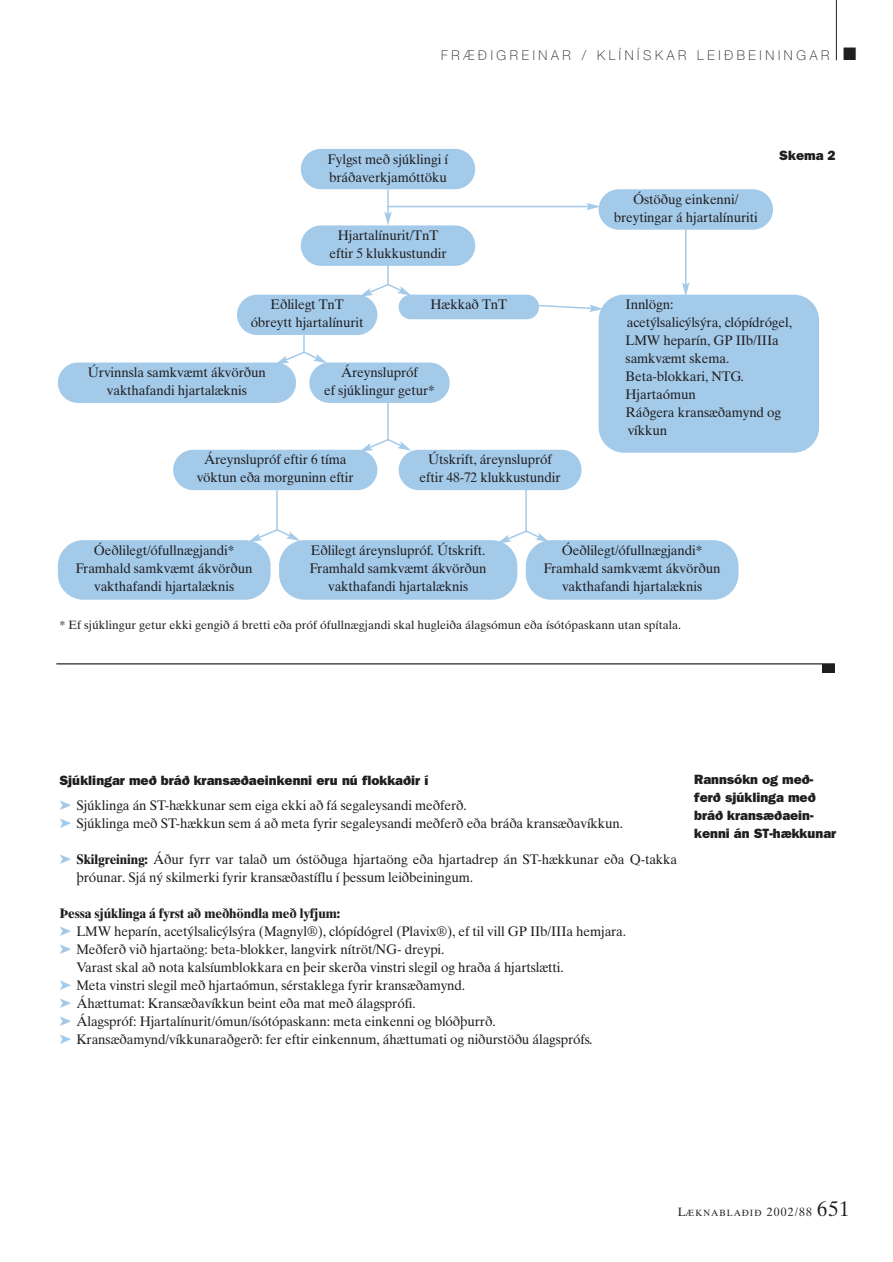
<style>
.page{position:relative;width:893px;height:1262px;background:#fff}
.page>*{position:absolute;margin:0;border:0;box-sizing:border-box;transform-origin:0 0}
.t1{font:13.8px/18px "Times Ten";letter-spacing:-.01em;color:#201f20;text-align:center}
.t2{font:700 13.8px "Times Ten";letter-spacing:-.01em;color:#201f20}
.t3{font:800 13.5px/18px "Franklin Gothic";color:#201f20}
.t4{font:100 13.5px "Helvetica Neue";letter-spacing:.28em;color:#201f20}
.t5{font:12px "Times Ten";color:#201f20}
.t6{font:9px "Times Ten";letter-spacing:.12em;color:#201f20}
.s1{color:#a4caea}
.s2{font-weight:700}
.s3{font-size:12px}
.s4{font-size:21px}
</style>
<div class="page">
<hr style="left:836px;top:0;width:1px;height:60px;background:#201f20">
<div style="left:301px;top:149px;width:174px;height:40px;background:#a4caea;border-radius:20px"></div>
<div style="left:237px;top:295px;width:140px;height:40px;background:#a4caea;border-radius:20px"></div>
<div style="left:173px;top:450px;width:204px;height:40px;background:#a4caea;border-radius:20px"></div>
<div style="left:309px;top:362px;width:140px;height:41px;background:#a4caea;border-radius:20px"></div>
<div style="left:58px;top:362px;width:238px;height:41px;background:#a4caea;border-radius:20px"></div>
<div style="left:58px;top:540px;width:212px;height:59px;background:#a4caea;border-radius:26px"></div>
<div style="left:279px;top:540px;width:238px;height:59px;background:#a4caea;border-radius:26px"></div>
<div style="left:526px;top:540px;width:212px;height:59px;background:#a4caea;border-radius:26px"></div>
<div style="left:398px;top:295px;width:141px;height:24px;background:#a4caea;border-radius:12px"></div>
<div style="left:398px;top:450px;width:183px;height:40px;background:#a4caea;border-radius:20px"></div>
<div style="left:598px;top:189px;width:175px;height:41px;background:#a4caea;border-radius:20px"></div>
<div style="left:598px;top:295px;width:221px;height:158px;background:#a4caea;border-radius:26px"></div>
<div style="left:301px;top:225px;width:174px;height:41px;background:#a4caea;border-radius:20px"></div>
<hr style="left:387px;top:190px;width:2px;height:24px;background:#a4caea">
<svg style="left:384px;top:211px;width:8px;height:14px"></svg>
<hr style="left:685px;top:229px;width:1px;height:56px;background:#a4caea">
<svg style="left:682px;top:282px;width:7px;height:13px"></svg>
<hr style="left:387px;top:265px;width:2px;height:20px;background:#a4caea">
<svg style="left:359px;top:282px;width:52px;height:15px"></svg>
<hr style="left:525px;top:489px;width:2px;height:43px;background:#a4caea">
<svg style="left:497px;top:529px;width:52px;height:14px"></svg>
<hr style="left:387px;top:402px;width:2px;height:38px;background:#a4caea">
<svg style="left:359px;top:437px;width:52px;height:15px"></svg>
<svg style="left:275px;top:335px;width:52px;height:29px"></svg>
<hr style="left:276px;top:490px;width:2px;height:41px;background:#a4caea">
<svg style="left:248px;top:527px;width:52px;height:15px"></svg>
<hr style="left:387px;top:206px;width:202px;height:1px;background:#a4caea">
<svg style="left:586px;top:203px;width:14px;height:7px"></svg>
<svg style="left:538px;top:304px;width:65px;height:8px"></svg>
<hr style="left:56px;top:663px;width:778px;height:1px;background:#201f20">
<div style="left:822px;top:664px;width:12px;height:8px;background:#201f20"></div>
<p class="t4" style="left:441px;top:51px;width:417px">FRÆÐIGREINAR / KLÍNÍSKAR LEIÐBEININGAR ■</p>
<p class="t1" style="left:328px;top:151px;width:122px;text-align:left">Fylgst með sjúklingi í bráðaverkjamóttöku</p>
<p class="t1" style="left:329px;top:228px;width:119px">Hjartalínurit/TnT eftir 5 klukkustundir</p>
<p class="t1" style="left:251px;top:297px;width:114px">Eðlilegt TnT óbreytt hjartalínurit</p>
<p class="t1" style="left:430px;top:297px;width:78px">Hækkað TnT</p>
<p class="t1" style="left:88px;top:365px;width:179px">Úrvinnsla samkvæmt ákvörðun vakthafandi hjartalæknis</p>
<p class="t1" style="left:324px;top:365px;width:112px">Áreynslupróf<br>ef sjúklingur getur*</p>
<p class="t1" style="left:197px;top:452px;width:158px">Áreynslupróf eftir 6 tíma vöktun eða morguninn eftir</p>
<p class="t1" style="left:419px;top:452px;width:143px">Útskrift, áreynslupróf eftir 48-72 klukkustundir</p>
<p class="t1" style="left:614px;top:192px;width:145px">Óstöðug einkenni/ breytingar á hjartalínuriti</p>
<p class="t3" style="left:779px;top:147px;width:58px">Skema 2</p>
<p class="t1" style="left:625px;top:297px;width:168px;text-align:left">Innlögn:<br>acetýlsalicýlsýra, clópídrógel,<br>LMW heparín, GP IIb/IIIa samkvæmt skema.<br>Beta-blokkari, NTG.<br>Hjartaómun<br>Ráðgera kransæðamynd og víkkun</p>
<p class="t1" style="left:76px;top:542px;width:178px">Óeðlilegt/ófullnægjandi*<br>Framhald samkvæmt ákvörðun vakthafandi hjartalæknis</p>
<p class="t1" style="left:310px;top:542px;width:178px">Eðlilegt áreynslupróf. Útskrift.<br>Framhald samkvæmt ákvörðun vakthafandi hjartalæknis</p>
<p class="t1" style="left:543px;top:542px;width:178px">Óeðlilegt/ófullnægjandi*<br>Framhald samkvæmt ákvörðun vakthafandi hjartalæknis</p>
<p class="t5" style="left:59px;top:620px;width:623px">* Ef sjúklingur getur ekki gengið á bretti eða próf ófullnægjandi skal hugleiða álagsómun eða ísótópaskann utan spítala.</p>
<p class="t3" style="left:59px;top:773px;width:370px">Sjúklingar með bráð kransæðaeinkenni eru nú flokkaðir í</p>
<p class="t1" style="left:59px;top:798px;width:565px;text-align:left"><span class="s1">➤</span> Sjúklinga án ST-hækkunar sem eiga ekki að fá segaleysandi meðferð.<br><span class="s1">➤</span> Sjúklinga með ST-hækkun sem á að meta fyrir segaleysandi meðferð eða bráða kransæðavíkkun.</p>
<p class="t1" style="left:76px;top:852px;width:602px;text-align:left;text-indent:-17px"><span class="s1">➤</span> <span class="s2">Skilgreining:</span> Áður fyrr var talað um óstöðuga hjartaöng eða hjartadrep án ST-hækkunar eða Q-takka þróunar. Sjá ný skilmerki fyrir kransæðastíflu í þessum leiðbeiningum.</p>
<p class="t2" style="left:59px;top:908px;width:282px">Þessa sjúklinga á fyrst að meðhöndla með lyfjum:</p>
<p class="t1" style="left:59px;top:924px;width:568px"><span class="s1">➤</span> LMW heparín, acetýlsalicýlsýra (Magnyl®), clópídógrel (Plavix®), ef til vill GP IIb/IIIa hemjara.</p>
<p class="t1" style="left:59px;top:942px;width:387px"><span class="s1">➤</span> Meðferð við hjartaöng: beta-blokker, langvirk nítröt/NG- dreypi.</p>
<p class="t1" style="left:76px;top:960px;width:489px">Varast skal að nota kalsíumblokkara en þeir skerða vinstri slegil og hraða á hjartslætti.</p>
<p class="t1" style="left:59px;top:978px;width:407px"><span class="s1">➤</span> Meta vinstri slegil með hjartaómun, sérstaklega fyrir kransæðamynd.</p>
<p class="t1" style="left:59px;top:996px;width:358px"><span class="s1">➤</span> Áhættumat: Kransæðavíkkun beint eða mat með álagsprófi.</p>
<p class="t1" style="left:59px;top:1014px;width:438px"><span class="s1">➤</span> Álagspróf: Hjartalínurit/ómun/ísótópaskann: meta einkenni og blóðþurrð.</p>
<p class="t1" style="left:59px;top:1032px;width:534px"><span class="s1">➤</span> Kransæðamynd/víkkunaraðgerð: fer eftir einkennum, áhættumati og niðurstöðu álagsprófs.</p>
<p class="t3" style="left:694px;top:771px;width:143px">Rannsókn og með&shy;ferð sjúklinga með bráð kransæðaein&shy;kenni án ST-hækkunar</p>
<p class="t6" style="left:678px;top:1210px;width:173px"><span class="s3">L</span>ÆKNABLAÐIÐ <span class="s3">2002/88</span> <span class="s4">651</span></p>
</div>
